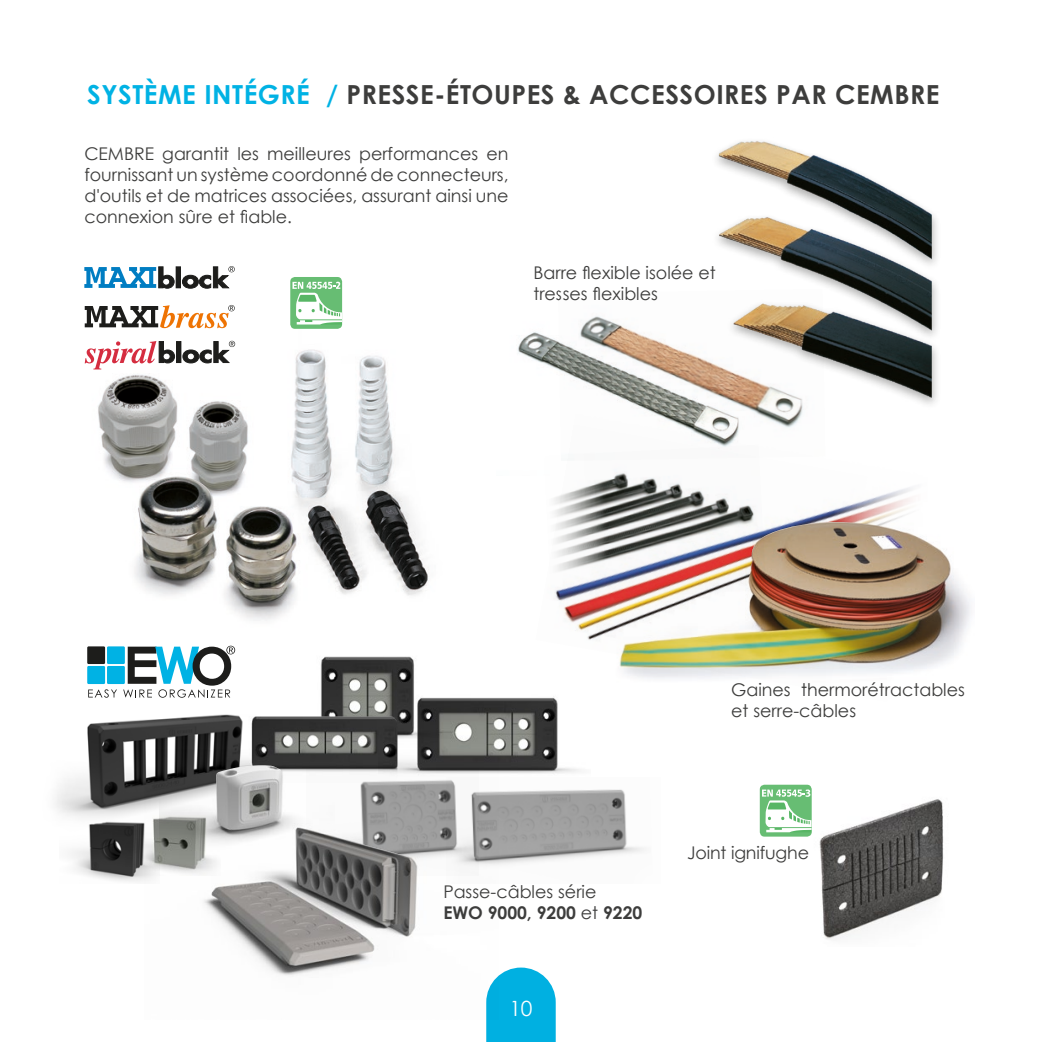
<style>
.page{position:relative;width:1042px;height:1042px;background:#fff}
.page>*{position:absolute;margin:0;border:0;box-sizing:border-box;transform-origin:0 0}
.t1{font:700 26.25px "Century Gothic";letter-spacing:.02em;color:#3d3d3c}
.t2{font:21px "Century Gothic";color:#fff}
.t3{font:17.5px/21px "Century Gothic";color:#3d3d3c}
.s1{color:#00b2e4}
.s2{font-weight:700}
</style>
<div class="page">
<svg style="left:486px;top:967px;width:70px;height:75px;background:#15b6e3"></svg>
<img style="left:98px;top:375px;width:149px;height:77px">
<img style="left:292px;top:350px;width:135px;height:241px">
<svg style="left:85px;top:305px;width:150px;height:23px"></svg>
<svg style="left:84px;top:266px;width:91px;height:23px"></svg>
<hr style="left:176px;top:267px;width:4px;height:21px;background:#1d1d1b">
<div style="left:176px;top:267px;width:5px;height:21px;border:1px solid #1d1d1b"></div>
<svg style="left:182px;top:266px;width:53px;height:23px"></svg>
<svg style="left:85px;top:341px;width:90px;height:28px"></svg>
<hr style="left:177px;top:341px;width:4px;height:21px;background:#1d1d1b">
<div style="left:176px;top:341px;width:5px;height:22px;border:1px solid #1d1d1b"></div>
<svg style="left:182px;top:341px;width:53px;height:22px"></svg>
<img style="left:104px;top:452px;width:240px;height:169px">
<img style="left:137px;top:477px;width:158px;height:127px">
<img style="left:519px;top:333px;width:39px;height:37px">
<img style="left:558px;top:316px;width:42px;height:64px">
<img style="left:581px;top:317px;width:138px;height:96px">
<div style="left:710px;top:138px;width:231px;height:272px;background:#1d1d1b;opacity:.35"></div>
<img style="left:719px;top:138px;width:213px;height:275px">
<img style="left:588px;top:413px;width:214px;height:227px">
<img style="left:563px;top:478px;width:350px;height:161px">
<img style="left:591px;top:494px;width:380px;height:185px">
<img style="left:621px;top:522px;width:330px;height:145px">
<img style="left:554px;top:445px;width:212px;height:156px">
<svg style="left:290px;top:277px;width:52px;height:52px"></svg>
<svg style="left:292px;top:282px;width:50px;height:43px"></svg>
<div style="left:107px;top:646px;width:18px;height:18px;background:#00b2e4"></div>
<div style="left:87px;top:666px;width:18px;height:18px;background:#00b2e4"></div>
<div style="left:87px;top:646px;width:18px;height:18px;background:#1d1d1b"></div>
<div style="left:107px;top:666px;width:18px;height:18px;background:#00b2e4"></div>
<svg style="left:123px;top:646px;width:112px;height:40px"></svg>
<img style="left:320px;top:656px;width:94px;height:60px">
<img style="left:269px;top:716px;width:109px;height:33px">
<img style="left:70px;top:835px;width:74px;height:47px">
<img style="left:113px;top:835px;width:31px;height:40px">
<img style="left:378px;top:683px;width:201px;height:91px">
<img style="left:55px;top:689px;width:214px;height:146px">
<img style="left:498px;top:789px;width:146px;height:76px">
<img style="left:144px;top:749px;width:354px;height:270px">
<img style="left:212px;top:827px;width:204px;height:138px">
<div style="left:760px;top:785px;width:52px;height:51px;background:linear-gradient(to right,#67bd73,#67bd73);border-radius:5px"></div>
<svg style="left:762px;top:789px;width:49px;height:43px"></svg>
<img style="left:782px;top:792px;width:162px;height:147px">
<h1 class="t1" style="left:87px;top:75px;width:854px"><span class="s1">SYSTÈME INTÉGRÉ /</span> PRESSE-ÉTOUPES &amp; ACCESSOIRES PAR CEMBRE</h1>
<p class="t3" style="left:84px;top:143px;width:426px;text-align:justify">CEMBRE garantit les meilleures performances en fournissant un système coordonné de connecteurs, d'outils et de matrices associées, assurant ainsi une connexion sûre et fiable.</p>
<p class="t3" style="left:533px;top:262px;width:184px">Barre flexible isolée et tresses flexibles</p>
<p class="t3" style="left:731px;top:678px;width:235px">Gaines thermorétractables et serre-câbles</p>
<p class="t3" style="left:687px;top:841px;width:123px">Joint ignifughe</p>
<p class="t3" style="left:443px;top:881px;width:200px">Passe-câbles série<br><span class="s2">EWO 9000, 9200</span> et <span class="s2">9220</span></p>
<p class="t2" style="left:509px;top:993px;width:25px">10</p>
</div>
